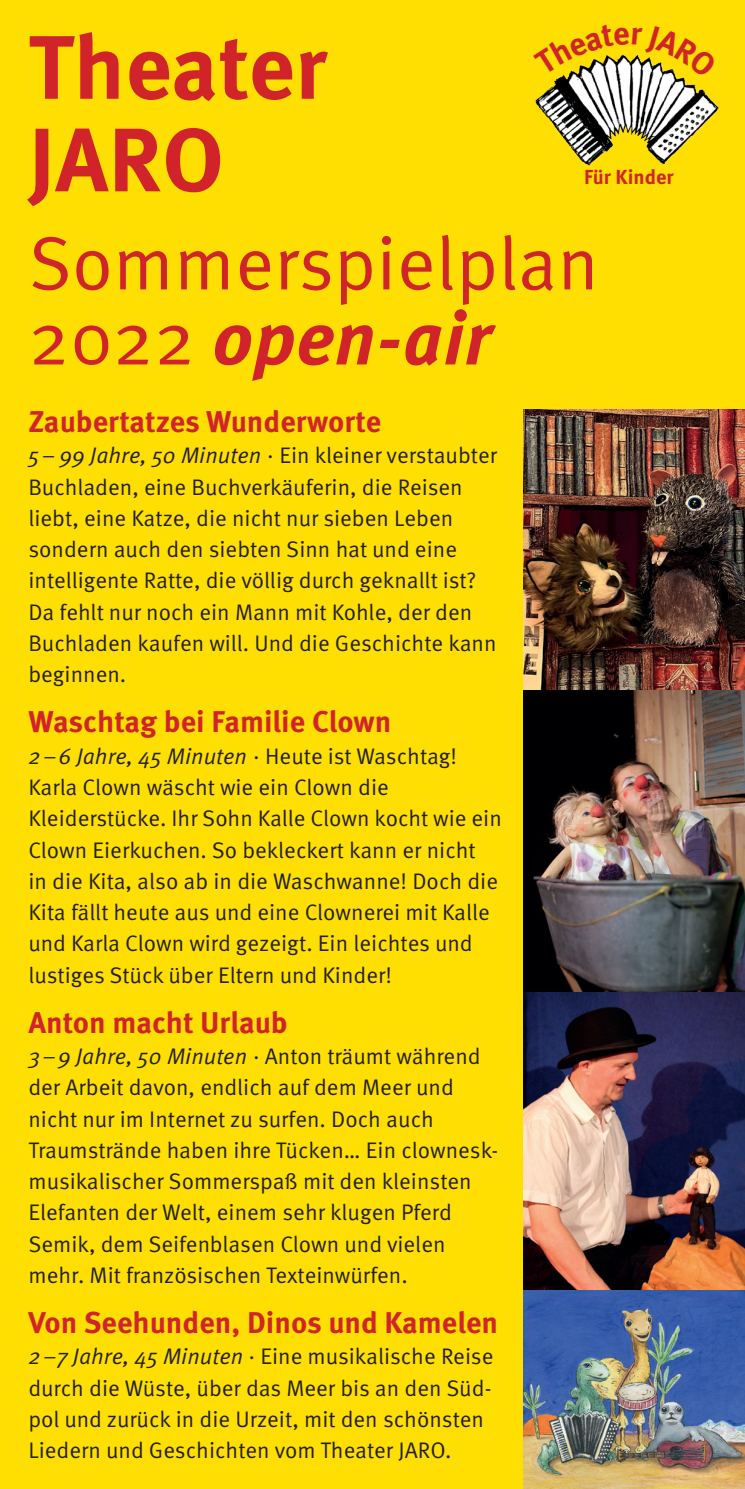
<style>
.page{position:relative;width:745px;height:1489px;background:#fff}
.page>*{position:absolute;margin:0;border:0;box-sizing:border-box;transform-origin:0 0}
.t1{font:700 90px/92.5px "Meta Pro";color:#d1232a}
.t2{font:75px "Meta Pro Norm";color:#d1232a}
.t3{font:italic 700 75px "Meta Pro";color:#d1232a}
.t4{font:700 30px "Meta Pro";color:#d1232a}
.t5{font:22.5px/31.2px "Meta Pro Norm";color:#231f20}
.t6{font:22.5px "Meta Pro Norm Ita";color:#231f20}
.t7{font:700 20.25px "Meta Pro";color:#d1232a}
.s1{font-family:"Meta Pro Norm";font-weight:400;font-style:normal}
.s2{font-family:"Meta Pro Norm Ita"}
.s3{font-family:"Meta Pro Norm"}
</style>
<div class="page">
<div style="left:0;top:0;width:744px;height:1488px;background:#ffdf01"></div>
<img style="left:523px;top:689px;width:221px;height:799px">
<img style="left:523px;top:409px;width:221px;height:280px">
<img style="left:534px;top:79px;width:183px;height:87px">
<svg style="left:556px;top:54px;width:129px;height:25px"></svg>
<h1 class="t1" style="left:28px;top:15px;width:300px">Theater<br>JARO</h1>
<h2 class="t2" style="left:28px;top:207px;width:572px">Sommerspielplan</h2>
<h2 class="t3" style="left:28px;top:279px;width:464px"><span class="s1">2022</span> open-air</h2>
<p class="t7" style="left:583px;top:161px;width:91px">Für Kinder</p>
<h3 class="t4" style="left:28px;top:398px;width:354px">Zaubertatzes Wunderworte</h3>
<p class="t5" style="left:28px;top:438px;width:470px"><span class="s2">5– 99 Jahre, 50 Minuten ·</span> Ein kleiner verstaubter Buchladen, eine Buchverkäuferin, die Reisen liebt, eine Katze, die nicht nur sieben Leben sondern auch den siebten Sinn hat und eine intelligente Ratte, die völlig durch geknallt ist?<br>Da fehlt nur noch ein Mann mit Kohle, der den Buchladen kaufen will. Und die Geschichte kann beginnen.</p>
<h3 class="t4" style="left:28px;top:698px;width:364px">Waschtag bei Familie Clown</h3>
<p class="t6" style="left:28px;top:739px;width:430px">2–6 Jahre, 45 Minuten · <span class="s3">Heute ist Waschtag!</span></p>
<p class="t5" style="left:28px;top:770px;width:475px">Karla Clown wäscht wie ein Clown die Kleiderstücke. Ihr Sohn Kalle Clown kocht wie ein Clown Eierkuchen. So bekleckert kann er nicht<br>in die Kita, also ab in die Waschwanne! Doch die Kita fällt heute aus und eine Clownerei mit Kalle und Karla Clown wird gezeigt. Ein leichtes und lustiges Stück über Eltern und Kinder!</p>
<h3 class="t4" style="left:28px;top:998px;width:261px">Anton macht Urlaub</h3>
<p class="t6" style="left:28px;top:1039px;width:453px">3–9 Jahre, 50 Minuten · <span class="s3">Anton träumt während</span></p>
<p class="t5" style="left:28px;top:1070px;width:471px">der Arbeit davon, endlich auf dem Meer und nicht nur im Internet zu surfen. Doch auch Traumstrände haben ihre Tücken… Ein clownesk&shy;musikalischer Sommerspaß mit den kleinsten Elefanten der Welt, einem sehr klugen Pferd Semik, dem Seifenblasen Clown und vielen mehr. Mit französischen Texteinwürfen.</p>
<h3 class="t4" style="left:28px;top:1299px;width:471px">Von Seehunden, Dinos und Kamelen</h3>
<p class="t5" style="left:28px;top:1339px;width:466px"><span class="s2">2–7 Jahre, 45 Minuten</span> · Eine musikalische Reise durch die Wüste, über das Meer bis an den Süd&shy;pol und zurück in die Urzeit, mit den schönsten Liedern und Geschichten vom Theater JARO.</p>
</div>
